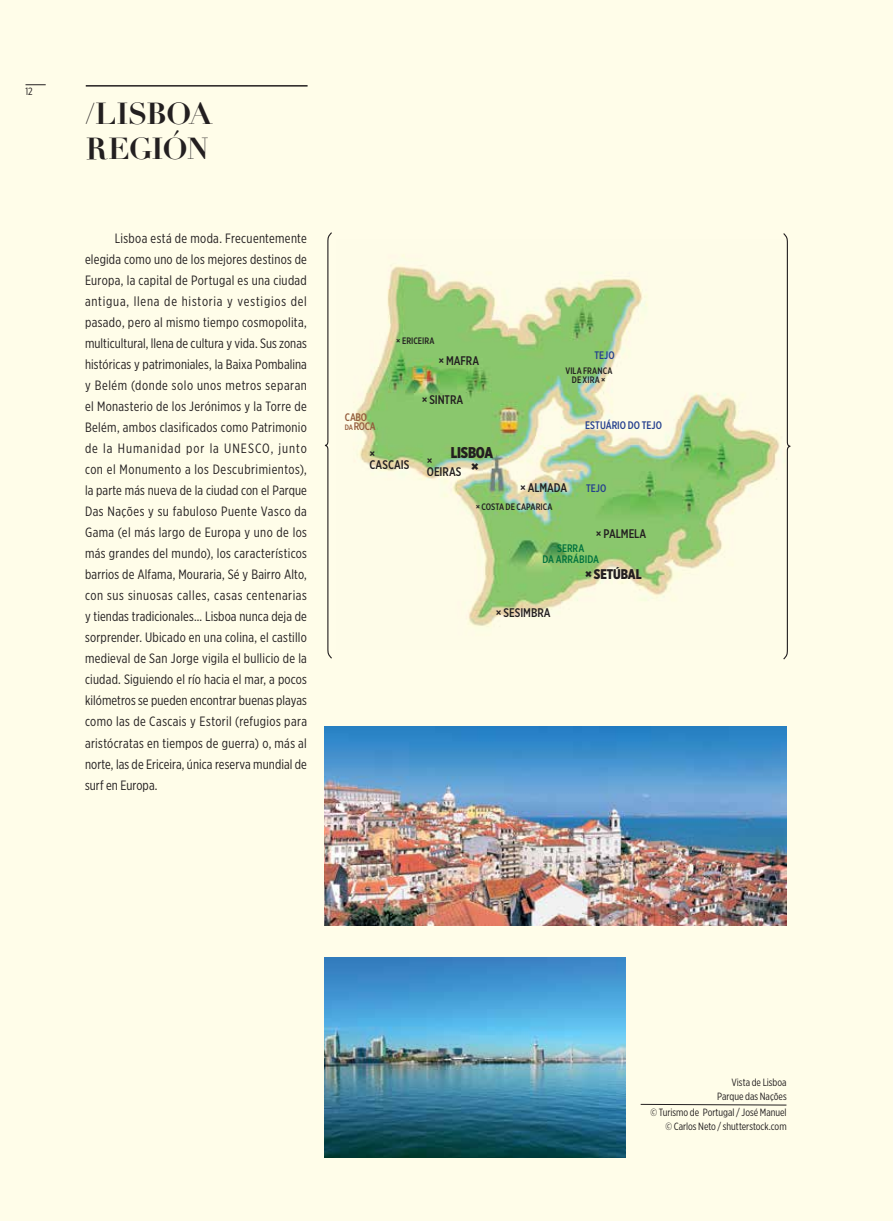
<style>
.page{position:relative;width:893px;height:1221px;background:#fff}
.page>*{position:absolute;margin:0;border:0;box-sizing:border-box;transform-origin:0 0}
.t1{font:700 29.7px/35.5px "Didot";letter-spacing:-.015em;color:#231f20}
.t2{font:900 15.6px "Gotham X Narrow";letter-spacing:-.01em;color:#231f20}
.t3{font:900 14.1px "Gotham X Narrow";letter-spacing:-.005em;color:#231f20}
.t4{font:13.5px/21px "Gotham X Narrow";letter-spacing:.005em;color:#231f20;text-align:justify}
.t5{font:500 12.45px/11.1px "Gotham X Narrow";letter-spacing:-.005em;color:#231f20}
.t6{font:500 10.95px "Gotham X Narrow";color:#25408f}
.t7{font:500 10.95px/10.9px "Gotham X Narrow";color:#00723e;text-align:center}
.t8{font:500 10.95px/9.3px "Gotham X Narrow";letter-spacing:-.03em;color:#945d3d}
.t9{font:10.5px/13.5px "Gotham X Narrow";color:#231f20;text-align:right}
.t10{font:500 9.3px/9.3px "Gotham X Narrow";letter-spacing:.005em;color:#231f20;text-align:center}
.s1{font-size:7.8px}
</style>
<div class="page">
<div style="left:0;top:0;width:893px;height:1220px;background:#fffde9"></div>
<hr style="left:86px;top:85px;width:222px;height:2px;background:#231f20">
<img style="left:355px;top:255px;width:425px;height:372px">
<svg style="left:324px;top:232px;width:8px;height:427px"></svg>
<svg style="left:783px;top:233px;width:8px;height:427px"></svg>
<img style="left:325px;top:726px;width:461px;height:199px">
<img style="left:325px;top:957px;width:300px;height:200px">
<svg style="left:640px;top:1103px;width:147px;height:2px"></svg>
<svg style="left:26px;top:84px;width:20px;height:1px"></svg>
<p class="t9" style="left:26px;top:84px;width:9px">12</p>
<h1 class="t1" style="left:86px;top:96px;width:128px">/LISBOA<br>REGIÓN</h1>
<p class="t4" style="left:85px;top:227px;width:223px;text-indent:30px">Lisboa está de moda. Frecuentemente elegida como uno de los mejores destinos de Europa, la capital de Portugal es una ciudad antigua, llena de historia y vestigios del pasado, pero al mismo tiempo cosmopolita, multicultural, llena de cultura y vida. Sus zonas históricas y patrimoniales, la Baixa Pombalina y Belém (donde solo unos metros separan el Monasterio de los Jerónimos y la Torre de Belém, ambos clasificados como Patrimonio de la Humanidad por la UNESCO, junto con el Monumento a los Descubrimientos), la parte más nueva de la ciudad con el Parque Das Nações y su fabuloso Puente Vasco da Gama (el más largo de Europa y uno de los más grandes del mundo), los característicos barrios de Alfama, Mouraria, Sé y Bairro Alto, con sus sinuosas calles, casas centenarias y tiendas tradicionales... Lisboa nunca deja de sorprender. Ubicado en una colina, el castillo medieval de San Jorge vigila el bullicio de la ciudad. Siguiendo el río hacia el mar, a pocos kilómetros se pueden encontrar buenas playas como las de Cascais y Estoril (refugios para aristócratas en tiempos de guerra) o, más al norte, las de Ericeira, única reserva mundial de surf en Europa.</p>
<p class="t10" style="left:396px;top:335px;width:40px">× ERICEIRA</p>
<p class="t5" style="left:438px;top:354px;width:42px">× MAFRA</p>
<p class="t8" style="left:345px;top:412px;width:32px">CABO<br><span class="s1">DA</span> ROCA</p>
<p class="t5" style="left:369px;top:447px;width:41px">×<br>CASCAIS</p>
<p class="t5" style="left:422px;top:393px;width:43px">× SINTRA</p>
<p class="t2" style="left:451px;top:443px;width:44px">LISBOA</p>
<p class="t5" style="left:427px;top:454px;width:36px">×<br>OEIRAS</p>
<p class="t2" style="left:471px;top:456px;width:9px">×</p>
<p class="t6" style="left:594px;top:348px;width:22px">TEJO</p>
<p class="t10" style="left:565px;top:365px;width:48px">VILA FRANCA<br>DE XIRA ×</p>
<p class="t6" style="left:585px;top:419px;width:78px">ESTUÁRIO DO TEJO</p>
<p class="t5" style="left:520px;top:481px;width:49px">× ALMADA</p>
<p class="t6" style="left:586px;top:481px;width:22px">TEJO</p>
<p class="t10" style="left:476px;top:502px;width:78px">× COSTA DE CAPARICA</p>
<p class="t5" style="left:596px;top:527px;width:52px">× PALMELA</p>
<p class="t7" style="left:542px;top:542px;width:58px">SERRA<br>DA ARRÁBIDA</p>
<p class="t5" style="left:496px;top:606px;width:56px">× SESIMBRA</p>
<p class="t3" style="left:585px;top:565px;width:58px">× SETÚBAL</p>
<p class="t9" style="left:717px;top:1075px;width:71px">Vista de Lisboa<br>Parque das Nações</p>
<p class="t9" style="left:651px;top:1105px;width:138px">© Turismo de Portugal / José Manuel © Carlos Neto / shutterstock.com</p>
</div>
